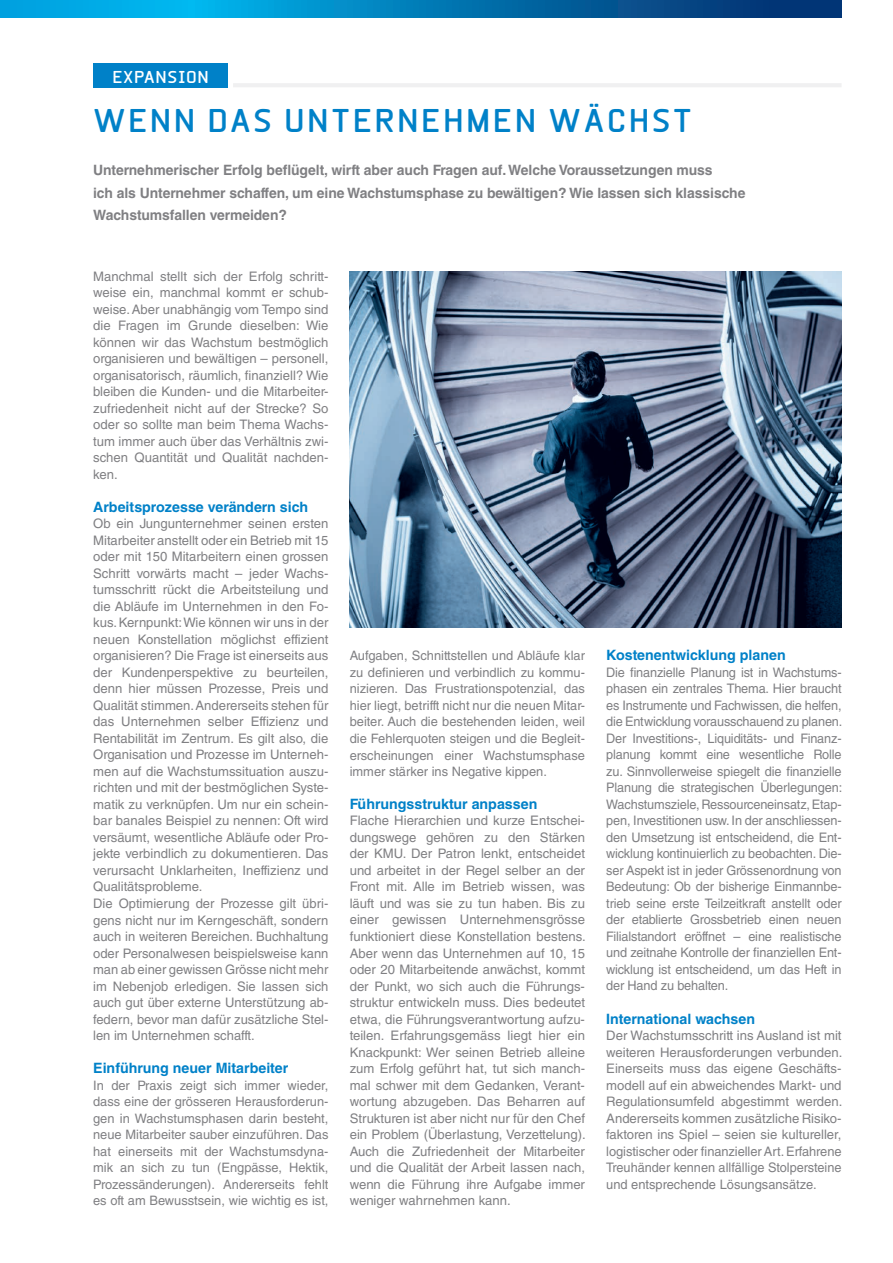
<style>
.page{position:relative;width:893px;height:1263px;background:#fff}
.page>*{position:absolute;margin:0;border:0;box-sizing:border-box;transform-origin:0 0}
.t1{font:700 31.5px "Beta Sans";letter-spacing:.075em;color:#0081c8}
.t2{font:700 16.5px "Beta Sans";letter-spacing:.04em;color:#fff}
.t3{font:700 14.25px/22.5px "Helvetica LT Std";letter-spacing:-.005em;color:#808083}
.t4{font:700 14.25px "Helvetica LT Std";color:#0081c8}
.t5{font:13.2px/16.5px "Helvetica LT Std";color:#808083;text-align:justify}
.t6{font:13.05px/16.5px "Helvetica LT Std";color:#808083;text-align:justify}
</style>
<div class="page">
<svg style="left:0;top:0;width:842px;height:17px;background:#0179b5"></svg>
<div style="left:93px;top:63px;width:135px;height:24px;background:#0081c8"></div>
<hr style="left:233px;top:83px;width:608px;height:4px;background:#f0f0f1">
<img style="left:350px;top:272px;width:492px;height:355px">
<p class="t2" style="left:112px;top:67px;width:98px">EXPANSION</p>
<h1 class="t1" style="left:93px;top:102px;width:600px">WENN DAS UNTERNEHMEN WÄCHST</h1>
<p class="t3" style="left:93px;top:159px;width:654px">Unternehmerischer Erfolg beflügelt, wirft aber auch Fragen auf. Welche Voraussetzungen muss<br>ich als Unternehmer schaffen, um eine Wachstumsphase zu bewältigen? Wie lassen sich klassische<br>Wachstumsfallen vermeiden?</p>
<p class="t5" style="left:93px;top:268px;width:237px">Manchmal stellt sich der Erfolg schritt&shy;weise ein, manchmal kommt er schub&shy;weise. Aber unabhängig vom Tempo sind die Fragen im Grunde dieselben: Wie können wir das Wachstum bestmöglich organisieren und bewältigen – personell, organisatorisch, räumlich, finanziell? Wie bleiben die Kunden- und die Mitarbeiter&shy;zufriedenheit nicht auf der Strecke? So oder so sollte man beim Thema Wachs&shy;tum immer auch über das Verhältnis zwi&shy;schen Quantität und Qualität nachden&shy;ken.</p>
<p class="t4" style="left:93px;top:498px;width:217px">Arbeitsprozesse verändern sich</p>
<p class="t5" style="left:93px;top:515px;width:237px;text-align:left">Ob ein Jungunternehmer seinen ersten Mitarbeiter anstellt oder ein Betrieb mit 15 oder mit 150 Mitarbeitern einen grossen Schritt vorwärts macht – jeder Wachs&shy;tumsschritt rückt die Arbeitsteilung und die Abläufe im Unternehmen in den Fo&shy;kus. Kernpunkt: Wie können wir uns in der neuen Konstellation möglichst effizient organisieren? Die Frage ist einerseits aus der Kundenperspektive zu beurteilen, denn hier müssen Prozesse, Preis und Qualität stimmen. Andererseits stehen für das Unternehmen selber Effizienz und Rentabilität im Zentrum. Es gilt also, die Organisation und Prozesse im Unterneh&shy;men auf die Wachstumssituation auszu&shy;richten und mit der bestmöglichen Syste&shy;matik zu verknüpfen. Um nur ein schein&shy;bar banales Beispiel zu nennen: Oft wird versäumt, wesentliche Abläufe oder Pro&shy;jekte verbindlich zu dokumentieren. Das verursacht Unklarheiten, Ineffizienz und Qualitätsprobleme.<br>Die Optimierung der Prozesse gilt übri&shy;gens nicht nur im Kerngeschäft, sondern auch in weiteren Bereichen. Buchhaltung oder Personalwesen beispielsweise kann man ab einer gewissen Grösse nicht mehr im Nebenjob erledigen. Sie lassen sich auch gut über externe Unterstützung ab&shy;federn, bevor man dafür zusätzliche Stel&shy;len im Unternehmen schafft.</p>
<p class="t4" style="left:93px;top:1059px;width:197px">Einführung neuer Mitarbeiter</p>
<p class="t6" style="left:93px;top:1077px;width:237px">In der Praxis zeigt sich immer wieder, dass eine der grösseren Herausforderun&shy;gen in Wachstumsphasen darin besteht, neue Mitarbeiter sauber einzuführen. Das hat einerseits mit der Wachstumsdyna&shy;mik an sich zu tun (Engpässe, Hektik, Prozessänderungen). Andererseits fehlt es oft am Bewusstsein, wie wichtig es ist,</p>
<p class="t6" style="left:350px;top:648px;width:237px">Aufgaben, Schnittstellen und Abläufe klar zu definieren und verbindlich zu kommu&shy;nizieren. Das Frustrationspotenzial, das hier liegt, betrifft nicht nur die neuen Mitar&shy;beiter. Auch die bestehenden leiden, weil die Fehlerquoten steigen und die Begleit&shy;erscheinungen einer Wachstumsphase immer stärker ins Negative kippen.</p>
<p class="t4" style="left:350px;top:795px;width:189px">Führungsstruktur anpassen</p>
<p class="t5" style="left:350px;top:812px;width:238px">Flache Hierarchien und kurze Entschei&shy;dungswege gehören zu den Stärken der KMU. Der Patron lenkt, entscheidet und arbeitet in der Regel selber an der Front mit. Alle im Betrieb wissen, was läuft und was sie zu tun haben. Bis zu einer gewissen Unternehmensgrösse funktioniert diese Konstellation bestens.<br>Aber wenn das Unternehmen auf 10, 15 oder 20 Mitarbeitende anwächst, kommt der Punkt, wo sich auch die Führungs&shy;struktur entwickeln muss. Dies bedeutet etwa, die Führungsverantwortung aufzu&shy;teilen. Erfahrungsgemäss liegt hier ein Knackpunkt: Wer seinen Betrieb alleine zum Erfolg geführt hat, tut sich manch&shy;mal schwer mit dem Gedanken, Verant&shy;wortung abzugeben. Das Beharren auf Strukturen ist aber nicht nur für den Chef ein Problem (Überlastung, Verzettelung).<br>Auch die Zufriedenheit der Mitarbeiter und die Qualität der Arbeit lassen nach, wenn die Führung ihre Aufgabe immer weniger wahrnehmen kann.</p>
<p class="t4" style="left:606px;top:647px;width:181px">Kostenentwicklung planen</p>
<p class="t5" style="left:606px;top:664px;width:238px">Die finanzielle Planung ist in Wachstums&shy;phasen ein zentrales Thema. Hier braucht es Instrumente und Fachwissen, die helfen, die Entwicklung vorausschauend zu planen.<br>Der Investitions-, Liquiditäts- und Finanz&shy;planung kommt eine wesentliche Rolle zu. Sinnvollerweise spiegelt die finanzielle Planung die strategischen Überlegungen:<br>Wachstumsziele, Ressourceneinsatz, Etap&shy;pen, Investitionen usw. In der anschliessen&shy;den Umsetzung ist entscheidend, die Ent&shy;wicklung kontinuierlich zu beobachten. Die&shy;ser Aspekt ist in jeder Grössenordnung von Bedeutung: Ob der bisherige Einmannbe&shy;trieb seine erste Teilzeitkraft anstellt oder der etablierte Grossbetrieb einen neuen Filialstandort eröffnet – eine realistische und zeitnahe Kontrolle der finanziellen Ent&shy;wicklung ist entscheidend, um das Heft in der Hand zu behalten.</p>
<p class="t4" style="left:606px;top:1010px;width:150px">International wachsen</p>
<p class="t5" style="left:606px;top:1027px;width:238px">Der Wachstumsschritt ins Ausland ist mit weiteren Herausforderungen verbunden.<br>Einerseits muss das eigene Geschäfts&shy;modell auf ein abweichendes Markt- und Regulationsumfeld abgestimmt werden.<br>Andererseits kommen zusätzliche Risiko&shy;faktoren ins Spiel – seien sie kultureller, logistischer oder finanzieller Art. Erfahrene Treuhänder kennen allfällige Stolpersteine und entsprechende Lösungsansätze.</p>
</div>
